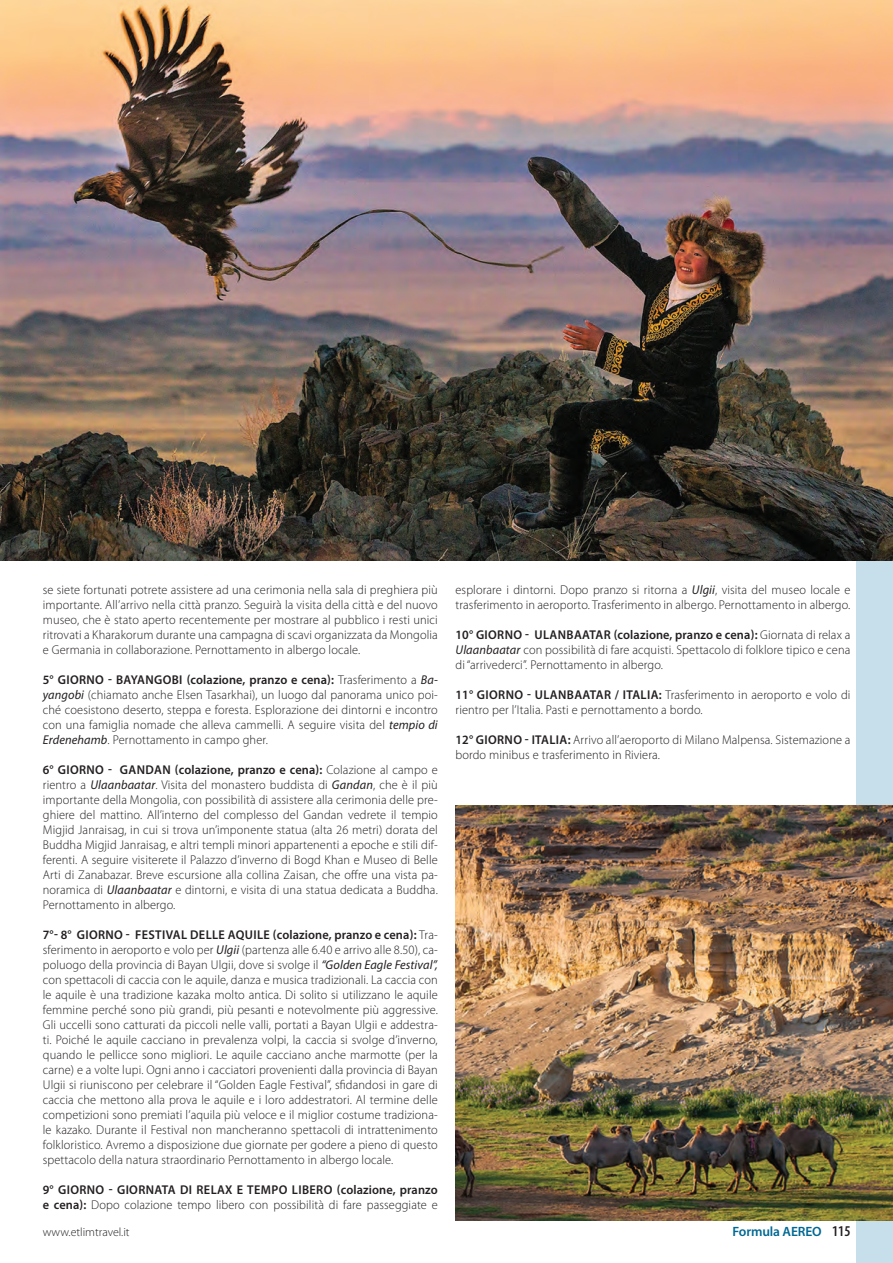
<style>
.page{position:relative;width:893px;height:1263px;background:#fff}
.page>*{position:absolute;margin:0;border:0;box-sizing:border-box;transform-origin:0 0}
.t1{font:600 13.5px "Myriad Pro";letter-spacing:-.01em;color:#006893}
.t2{font:300 12.75px/15px "Myriad Pro";letter-spacing:.01em;color:#231f20;text-align:justify}
.t3{font:600 12.75px/15px "Myriad Pro";letter-spacing:.03em;color:#231f20}
.t4{font:300 12px "Myriad Pro";color:#231f20}
.s1{font-weight:600}
.s2{font-weight:400;font-style:italic}
.s3{font-weight:300}
.s4{font-stretch:condensed;font-size:15px;color:#231f20}
</style>
<div class="page">
<div style="left:856px;top:0;width:37px;height:1263px;background:#c7dfeb"></div>
<img style="left:455px;top:806px;width:438px;height:414px">
<img style="left:0;top:0;width:893px;height:560px">
<p class="t2" style="left:43px;top:583px;width:396px">se siete fortunati potrete assistere ad una cerimonia nella sala di preghiera più importante. All’arrivo nella città pranzo. Seguirà la visita della città e del nuovo museo, che è stato aperto recentemente per mostrare al pubblico i resti unici ritrovati a Kharakorum durante una campagna di scavi organizzata da Mongolia e Germania in collaborazione. Pernottamento in albergo locale.</p>
<p class="t2" style="left:43px;top:673px;width:396px"><span class="s1">5° GIORNO - BAYANGOBI (colazione, pranzo e cena):</span> Trasferimento a <span class="s2">Ba&shy;yangobi</span> (chiamato anche Elsen Tasarkhai), un luogo dal panorama unico poi&shy;ché coesistono deserto, steppa e foresta. Esplorazione dei dintorni e incontro con una famiglia nomade che alleva cammelli. A seguire visita del <span class="s2">tempio di Erdenehamb</span>. Pernottamento in campo gher.</p>
<p class="t2" style="left:43px;top:763px;width:396px"><span class="s1">6° GIORNO - GANDAN (colazione, pranzo e cena):</span> Colazione al campo e rientro a <span class="s2">Ulaanbaatar</span>. Visita del monastero buddista di <span class="s2">Gandan</span>, che è il più importante della Mongolia, con possibilità di assistere alla cerimonia delle pre&shy;ghiere del mattino. All’interno del complesso del Gandan vedrete il tempio Migjid Janraisag, in cui si trova un’imponente statua (alta 26 metri) dorata del Buddha Migjid Janraisag, e altri templi minori appartenenti a epoche e stili dif&shy;ferenti. A seguire visiterete il Palazzo d’inverno di Bogd Khan e Museo di Belle Arti di Zanabazar. Breve escursione alla collina Zaisan, che offre una vista pa&shy;noramica di <span class="s2">Ulaanbaatar</span> e dintorni, e visita di una statua dedicata a Buddha.<br>Pernottamento in albergo.</p>
<p class="t2" style="left:43px;top:928px;width:396px"><span class="s1">7°- 8° GIORNO - FESTIVAL DELLE AQUILE (colazione, pranzo e cena):</span> Tra&shy;sferimento in aeroporto e volo per <span class="s2">Ulgii</span> (partenza alle 6.40 e arrivo alle 8.50), ca&shy;poluogo della provincia di Bayan Ulgii, dove si svolge il <span class="s2">“Golden Eagle Festival”, </span>con spettacoli di caccia con le aquile, danza e musica tradizionali. La caccia con le aquile è una tradizione kazaka molto antica. Di solito si utilizzano le aquile femmine perché sono più grandi, più pesanti e notevolmente più aggressive.<br>Gli uccelli sono catturati da piccoli nelle valli, portati a Bayan Ulgii e addestra&shy;ti. Poiché le aquile cacciano in prevalenza volpi, la caccia si svolge d’inverno, quando le pellicce sono migliori. Le aquile cacciano anche marmotte (per la carne) e a volte lupi. Ogni anno i cacciatori provenienti dalla provincia di Bayan Ulgii si riuniscono per celebrare il “Golden Eagle Festival”, sfidandosi in gare di caccia che mettono alla prova le aquile e i loro addestratori. Al termine delle competizioni sono premiati l’aquila più veloce e il miglior costume tradiziona&shy;le kazako. Durante il Festival non mancheranno spettacoli di intrattenimento folkloristico. Avremo a disposizione due giornate per godere a pieno di questo spettacolo della natura straordinario Pernottamento in albergo locale.</p>
<p class="t3" style="left:43px;top:1182px;width:396px">9° GIORNO - GIORNATA DI RELAX E TEMPO LIBERO (colazione, pranzo e cena): <span class="s3">Dopo colazione tempo libero con possibilità di fare passeggiate e</span></p>
<p class="t2" style="left:455px;top:582px;width:396px">esplorare i dintorni. Dopo pranzo si ritorna a <span class="s2">Ulgii</span>, visita del museo locale e trasferimento in aeroporto. Trasferimento in albergo. Pernottamento in albergo.</p>
<p class="t2" style="left:455px;top:627px;width:396px"><span class="s1">10° GIORNO - ULANBAATAR (colazione, pranzo e cena):</span> Giornata di relax a <span class="s2">Ulaanbaatar</span> con possibilità di fare acquisti. Spettacolo di folklore tipico e cena di “arrivederci”. Pernottamento in albergo.</p>
<p class="t2" style="left:455px;top:687px;width:396px"><span class="s1">11° GIORNO - ULANBAATAR / ITALIA:</span> Trasferimento in aeroporto e volo di rientro per l’Italia. Pasti e pernottamento a bordo.</p>
<p class="t2" style="left:455px;top:732px;width:396px"><span class="s1">12° GIORNO - ITALIA:</span> Arrivo all’aeroporto di Milano Malpensa. Sistemazione a bordo minibus e trasferimento in Riviera.</p>
<p class="t4" style="left:43px;top:1225px;width:88px">www.etlimtravel.it</p>
<p class="t1" style="left:732px;top:1224px;width:119px">Formula AEREO <span class="s4">115</span></p>
</div>
